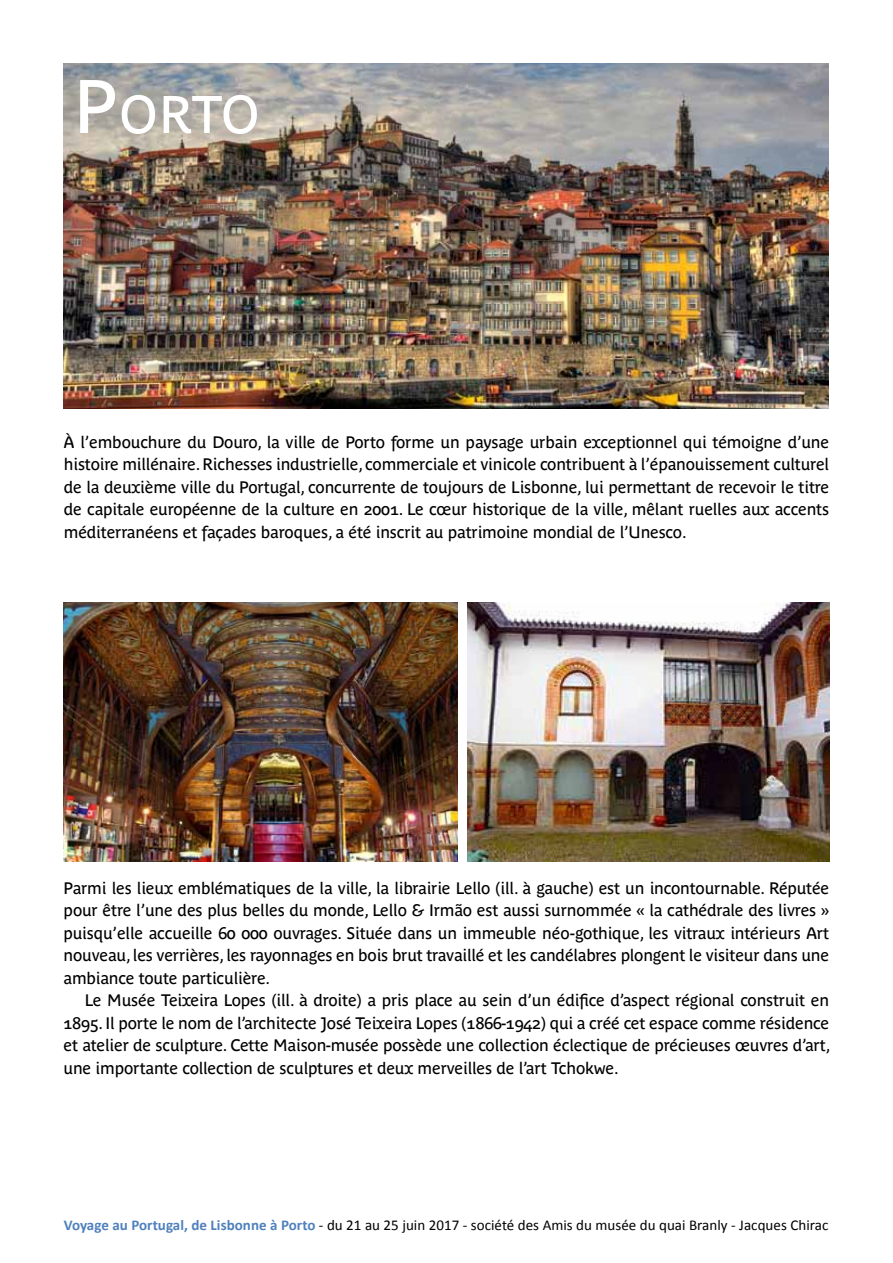
<style>
.page{position:relative;width:893px;height:1263px;background:#fff}
.page>*{position:absolute;margin:0;border:0;box-sizing:border-box;transform-origin:0 0}
.t1{font:52.5px "Parisine Plus Std";color:#fff}
.t2{font:16.5px/22.5px "Parisine Plus Std";letter-spacing:-.01em;color:#000;text-align:justify}
.t3{font:15px "Calibri";letter-spacing:.005em;color:#000}
.s1{font-size:75px}
.s2{font-weight:700;color:#4f81bd}
</style>
<div class="page">
<img style="left:64px;top:603px;width:394px;height:258px">
<img style="left:468px;top:603px;width:361px;height:258px">
<img style="left:64px;top:64px;width:764px;height:344px">
<h1 class="t1" style="left:73px;top:84px;width:187px"><span class="s1">P</span>ORTO</h1>
<p class="t2" style="left:64px;top:431px;width:767px">À l’embouchure du Douro, la ville de Porto forme un paysage urbain exceptionnel qui témoigne d’une histoire millénaire. Richesses industrielle, commerciale et vinicole contribuent à l’épanouissement culturel de la deuxième ville du Portugal, concurrente de toujours de Lisbonne, lui permettant de recevoir le titre de capitale européenne de la culture en 2001. Le cœur historique de la ville, mêlant ruelles aux accents méditerranéens et façades baroques, a été inscrit au patrimoine mondial de l’Unesco.</p>
<p class="t2" style="left:64px;top:877px;width:767px">Parmi les lieux emblématiques de la ville, la librairie Lello (ill. à gauche) est un incontournable. Réputée pour être l’une des plus belles du monde, Lello &amp; Irmão est aussi surnommée « la cathédrale des livres » puisqu’elle accueille 60 000 ouvrages. Située dans un immeuble néo-gothique, les vitraux intérieurs Art nouveau, les verrières, les rayonnages en bois brut travaillé et les candélabres plongent le visiteur dans une ambiance toute particulière.</p>
<p class="t2" style="left:64px;top:989px;width:768px;text-indent:21px">Le Musée Teixeira Lopes (ill. à droite) a pris place au sein d’un édifice d’aspect régional construit en 1895. Il porte le nom de l’architecte José Teixeira Lopes (1866-1942) qui a créé cet espace comme résidence et atelier de sculpture. Cette Maison-musée possède une collection éclectique de précieuses œuvres d’art, une importante collection de sculptures et deux merveilles de l’art Tchokwe.</p>
<p class="t3" style="left:64px;top:1215px;width:766px"><span class="s2">Voyage au Portugal, de Lisbonne à Porto</span> - du 21 au 25 juin 2017 - société des Amis du musée du quai Branly - Jacques Chirac</p>
</div>
